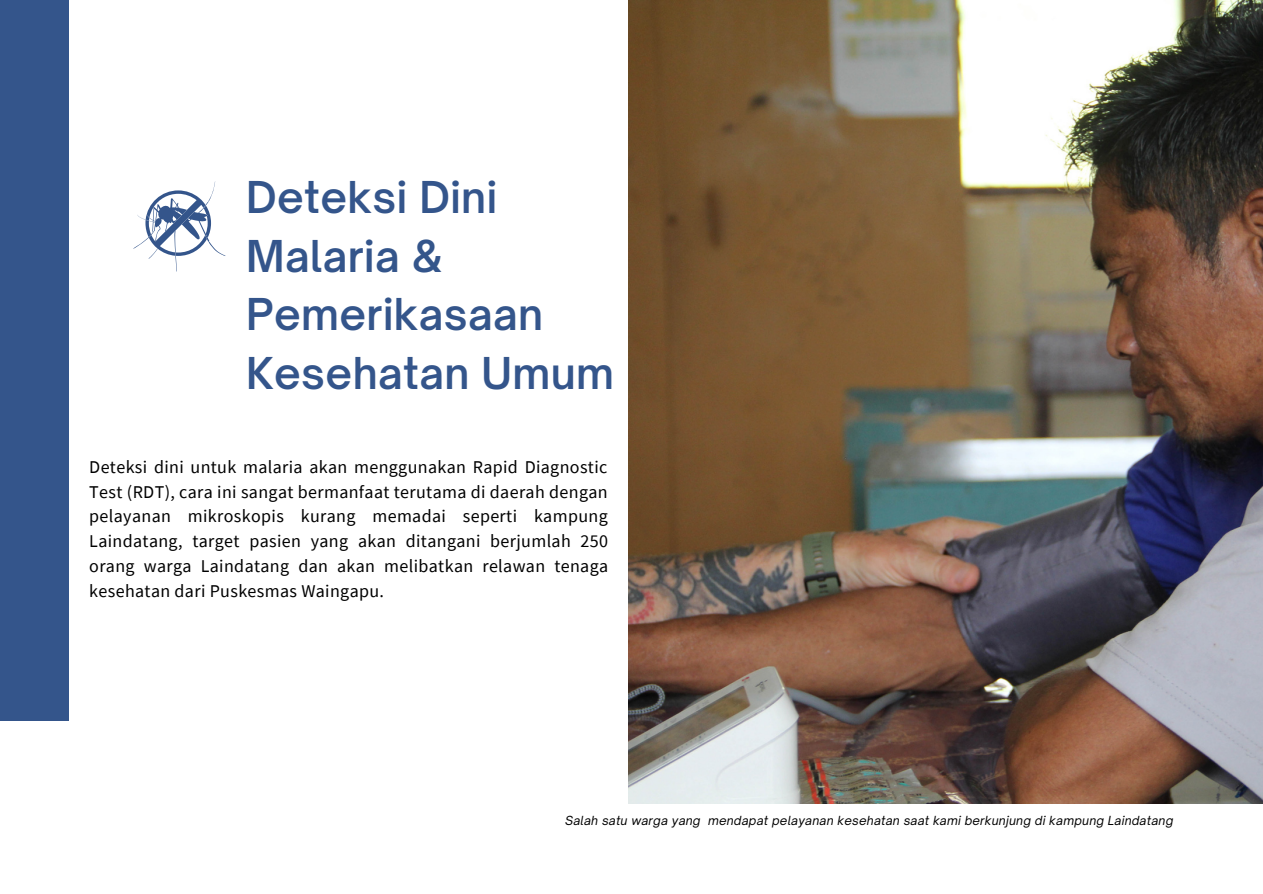
<style>
.page{position:relative;width:1263px;height:894px;background:#fff}
.page>*{position:absolute;margin:0;border:0;box-sizing:border-box;transform-origin:0 0}
.t1{font:600 42px/58.5px "Open Sauce One";letter-spacing:.01em;color:#34558b}
.t2{font:18px/24.8px "Source Sans Pro";letter-spacing:.02em;color:#000;text-align:justify}
.t3{font:italic 12px "Open Sauce One";letter-spacing:.02em;color:#000}
</style>
<div class="page">
<div style="left:0;top:0;width:69px;height:719px;background:#34558b"></div>
<img style="left:629px;top:0;width:633px;height:803px">
<svg style="left:133px;top:181px;width:92px;height:90px"></svg>
<p class="t1" style="left:246px;top:168px;width:370px">Deteksi Dini<br>Malaria &amp;<br>Pemerikasaan<br>Kesehatan Umum</p>
<p class="t2" style="left:89px;top:454px;width:520px">Deteksi dini untuk malaria akan menggunakan Rapid Diagnostic Test (RDT), cara ini sangat bermanfaat terutama di daerah dengan pelayanan mikroskopis kurang memadai seperti kampung Laindatang, target pasien yang akan ditangani berjumlah 250 orang warga Laindatang dan akan melibatkan relawan tenaga kesehatan dari Puskesmas Waingapu.</p>
<p class="t3" style="left:565px;top:812px;width:610px">Salah satu warga yang mendapat pelayanan kesehatan saat kami berkunjung di kampung Laindatang</p>
</div>
